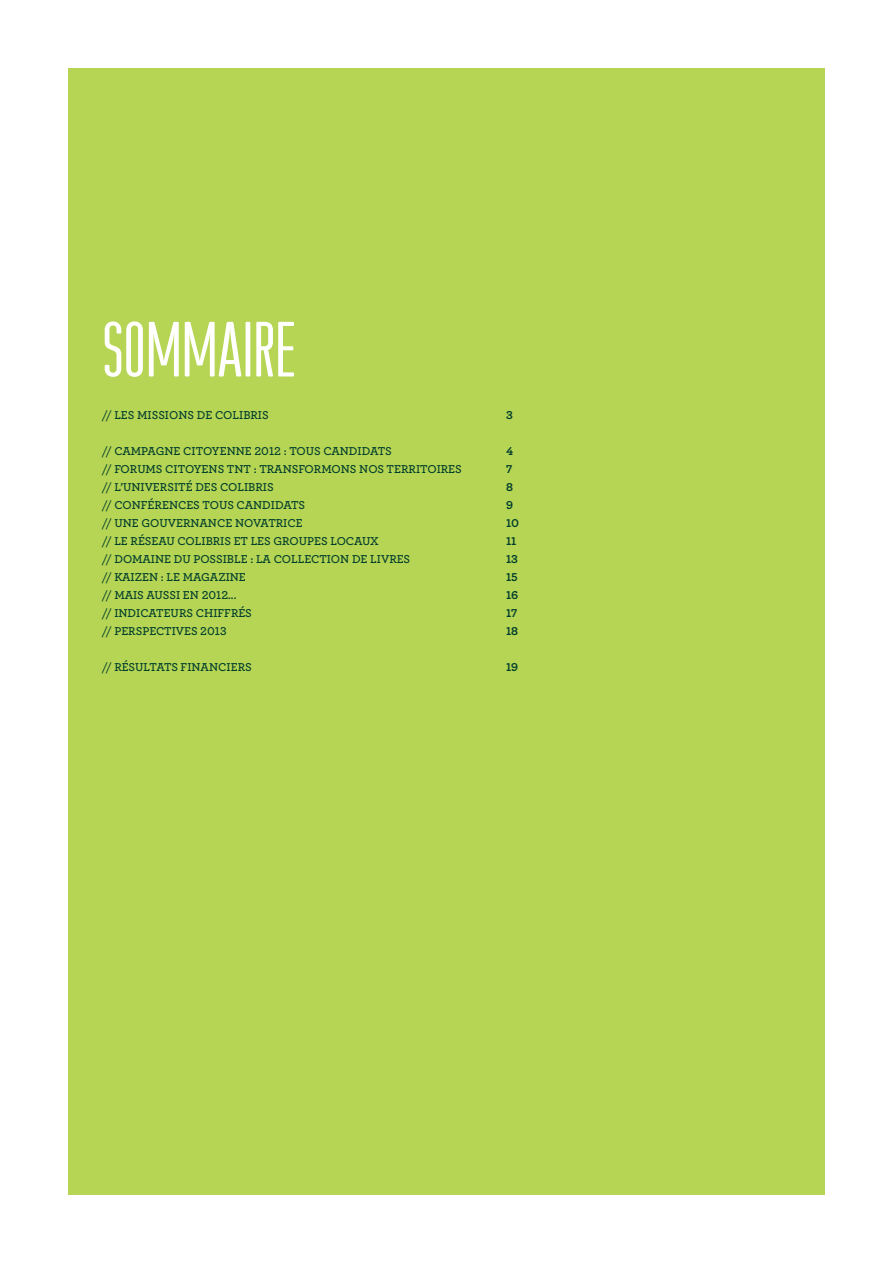
<style>
.page{position:relative;width:893px;height:1263px;background:#fff}
.page>*{position:absolute;margin:0;border:0;box-sizing:border-box;transform-origin:0 0}
.t1{font:75.75px "Cst Berlin East";color:#fff}
.t2{font:12px "Archer Semibold LF";color:#003d2c}
.t3{font:12px "Archer Bold LF";color:#003d2c}
.s1{font-family:"Archer Medium LF"}
</style>
<div class="page">
<div style="left:68px;top:68px;width:757px;height:1127px;background:#b6d554"></div>
<h1 class="t1" style="left:102px;top:322px;width:196px">SOMMAIRE</h1>
<p class="t2" style="left:102px;top:410px;width:168px"><span class="s1">//</span> LES MISSIONS DE COLIBRIS</p>
<p class="t3" style="left:506px;top:410px;width:8px">3</p>
<p class="t2" style="left:102px;top:446px;width:291px"><span class="s1">//</span> CAMPAGNE CITOYENNE 2012 : TOUS CANDIDATS</p>
<p class="t3" style="left:506px;top:446px;width:9px">4</p>
<p class="t2" style="left:102px;top:464px;width:361px"><span class="s1">//</span> FORUMS CITOYENS TNT : TRANSFORMONS NOS TERRITOIRES</p>
<p class="t3" style="left:506px;top:464px;width:8px">7</p>
<p class="t2" style="left:102px;top:482px;width:173px"><span class="s1">//</span> L’UNIVERSITÉ DES COLIBRIS</p>
<p class="t3" style="left:506px;top:482px;width:8px">8</p>
<p class="t2" style="left:102px;top:500px;width:204px"><span class="s1">//</span> CONFÉRENCES TOUS CANDIDATS</p>
<p class="t3" style="left:506px;top:500px;width:9px">9</p>
<p class="t2" style="left:102px;top:518px;width:202px"><span class="s1">//</span> UNE GOUVERNANCE NOVATRICE</p>
<p class="t3" style="left:506px;top:518px;width:15px">10</p>
<p class="t2" style="left:102px;top:536px;width:278px"><span class="s1">//</span> LE RÉSEAU COLIBRIS ET LES GROUPES LOCAUX</p>
<p class="t3" style="left:506px;top:536px;width:12px">11</p>
<p class="t2" style="left:102px;top:554px;width:310px"><span class="s1">//</span> DOMAINE DU POSSIBLE : LA COLLECTION DE LIVRES</p>
<p class="t3" style="left:506px;top:554px;width:14px">13</p>
<p class="t2" style="left:102px;top:572px;width:145px"><span class="s1">//</span> KAIZEN : LE MAGAZINE</p>
<p class="t3" style="left:506px;top:572px;width:13px">15</p>
<p class="t2" style="left:102px;top:590px;width:136px"><span class="s1">//</span> MAIS AUSSI EN 2012...</p>
<p class="t3" style="left:506px;top:590px;width:14px">16</p>
<p class="t2" style="left:102px;top:608px;width:151px"><span class="s1">//</span> INDICATEURS CHIFFRÉS</p>
<p class="t3" style="left:506px;top:608px;width:13px">17</p>
<p class="t2" style="left:102px;top:626px;width:126px"><span class="s1">//</span> PERSPECTIVES 2013</p>
<p class="t3" style="left:506px;top:626px;width:14px">18</p>
<p class="t2" style="left:102px;top:662px;width:151px"><span class="s1">//</span> RÉSULTATS FINANCIERS</p>
<p class="t3" style="left:506px;top:662px;width:14px">19</p>
</div>
